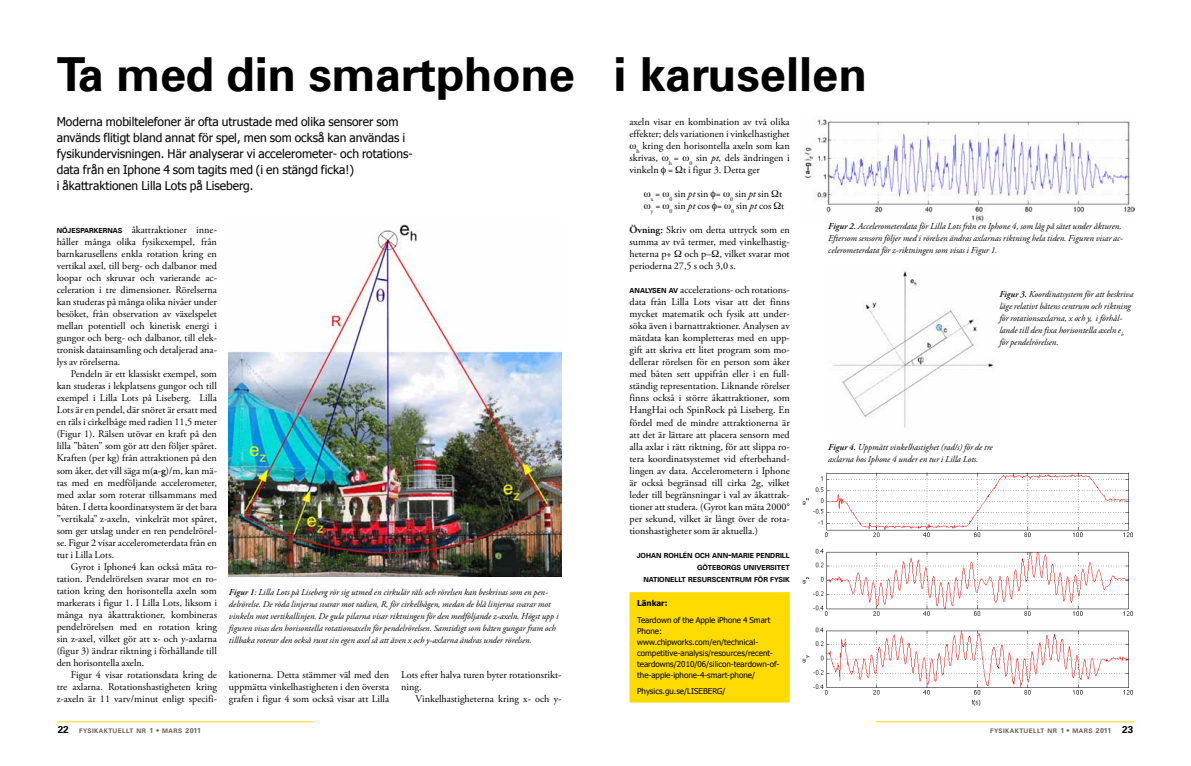
<style>
.page{position:relative;width:1191px;height:766px;background:#fff}
.page>*{position:absolute;margin:0;border:0;box-sizing:border-box;transform-origin:0 0}
.t1{font:700 47px "Univers LT";letter-spacing:-.01em;color:#000}
.t2{font:12px/16px "Tahoma";color:#000}
.t3{font:10.2px/12px "Adobe Garamond Pro";color:#000;text-align:justify}
.t4{font:italic 9px/12px "Adobe Garamond Pro";color:#000}
.t5{font:8px/11px "Tahoma";color:#000}
.t6{font:700 8px "Tahoma";color:#000}
.t7{font:700 7px/12px "Univers LT";color:#000;text-align:right}
.t8{font:700 6.3px "Univers LT";letter-spacing:.065em;color:#646258}
.s1{font-family:"Univers LT";font-weight:700;font-size:7px}
.s2{font-weight:600}
.s3{font-style:italic}
.s4{font-size:10px}
.s5{font-size:10px;color:#000}
.s6{font-size:7px}
</style>
<div class="page">
<hr style="left:57px;top:721px;width:256px;height:1px;background:#fdda00">
<hr style="left:876px;top:721px;width:258px;height:1px;background:#fdda00">
<img style="left:229px;top:224px;width:332px;height:352px">
<img style="left:803px;top:119px;width:331px;height:103px">
<img style="left:833px;top:269px;width:162px;height:159px">
<img style="left:802px;top:472px;width:331px;height:234px">
<div style="left:630px;top:593px;width:158px;height:108px;background:#fdda00"></div>
<div style="left:629px;top:592px;width:160px;height:110px;border:2px solid #fdda00"></div>
<h1 class="t1" style="left:57px;top:47px;width:812px">Ta med din smartphone i karusellen</h1>
<p class="t2" style="left:57px;top:113px;width:357px">Moderna mobiltelefoner är ofta utrustade med olika sensorer som används flitigt bland annat för spel, men som också kan användas i fysikundervisningen. Här analyserar vi accelerometer- och rotations&shy;data från en Iphone 4 som tagits med (i en stängd ficka!)<br>i åkattraktionen Lilla Lots på Liseberg.</p>
<p class="t3" style="left:57px;top:224px;width:162px"><span class="s1">NÖJESPARKERNAS</span> åkattraktioner inne&shy;håller många olika fysikexempel, från barnkarusellens enkla rotation kring en vertikal axel, till berg- och dalbanor med loopar och skruvar och varierande ac&shy;celeration i tre dimensioner. Rörelserna kan studeras på många olika nivåer under besöket, från observation av växelspelet mellan potentiell och kinetisk energi i gungor och berg- och dalbanor, till elek&shy;tronisk datainsamling och detaljerad ana&shy;lys av rörelserna.</p>
<p class="t3" style="left:57px;top:368px;width:162px;text-indent:14px">Pendeln är ett klassiskt exempel, som kan studeras i lekplatsens gungor och till exempel i Lilla Lots på Liseberg. Lilla Lots är en pendel, där snöret är ersatt med en räls i cirkelbåge med radien 11,5 meter (Figur 1). Rälsen utövar en kraft på den lilla ”båten” som gör att den följer spåret.<br>Kraften (per kg) från attraktionen på den som åker, det vill säga m(<span class="s2">a-g</span>)/m, kan mä&shy;tas med en medföljande accelerometer, med axlar som roterar tillsammans med båten. I detta koordinatsystem är det bara ”vertikala” z-axeln, vinkelrät mot spåret, som ger utslag under en ren pendelrörel&shy;se. Figur 2 visar accelerometerdata från en tur i Lilla Lots.</p>
<p class="t3" style="left:57px;top:560px;width:162px;text-indent:14px">Gyrot i Iphone4 kan också mäta ro&shy;tation. Pendelrörelsen svarar mot en ro&shy;tation kring den horisontella axeln som markerats i figur 1. I Lilla Lots, liksom i många nya åkattraktioner, kombineras pendelrörelsen med en rotation kring sin z-axel, vilket gör att x- och y-axlarna (figur 3) ändrar riktning i förhållande till den horisontella axeln.</p>
<p class="t3" style="left:57px;top:668px;width:162px;text-indent:14px">Figur 4 visar rotationsdata kring de tre axlarna. Rotationshastigheten kring z-axeln är 11 varv/minut enligt specifi-</p>
<p class="t4" style="left:229px;top:586px;width:331px"><span class="s2">Figur 1</span>: Lilla Lots på Liseberg rör sig utmed en cirkulär räls och rörelsen kan beskrivas som en pen&shy;delrörelse. De röda linjerna svarar mot radien, R, för cirkelbågen, medan de blå linjerna svarar mot vinkeln mot vertikallinjen. De gula pilarna visar riktningen för den medföljande z-axeln. Högst upp i figuren visas den horisontella rotationsaxeln för pendelrörelsen. Samtidigt som båten gungar fram och tillbaka roterar den också runt sin egen axel så att även x och y-axlarna ändras under rörelsen.</p>
<p class="t3" style="left:229px;top:668px;width:162px">kationerna. Detta stämmer väl med den uppmätta vinkelhastigheten i den översta grafen i figur 4 som också visar att Lilla</p>
<p class="t3" style="left:401px;top:668px;width:162px">Lots efter halva turen byter rotationsrikt&shy;ning.</p>
<p class="t3" style="left:415px;top:692px;width:148px">Vinkelhastigheterna kring x- och y-</p>
<p class="t3" style="left:629px;top:116px;width:162px">axeln visar en kombination av två olika</p>
<p class="t3" style="left:629px;top:128px;width:162px">effekter; dels variationen i vinkelhastighet</p>
<p class="t3" style="left:636px;top:140px;width:155px"><sub>h</sub> kring den horisontella axeln som kan</p>
<p class="t3" style="left:629px;top:152px;width:162px">skrivas, <sub>h</sub> = <sub>0</sub> sin <span class="s3">pt</span>, dels ändringen i</p>
<p class="t3" style="left:629px;top:164px;width:132px">vinkeln = t i figur 3. Detta ger</p>
<p class="t3" style="left:650px;top:188px;width:135px"><sub>x</sub> = <sub>0</sub> sin <span class="s3">pt</span> sin = <sub>0</sub> sin <span class="s3">pt</span> sin t <sub>y</sub> = <sub>0</sub> sin <span class="s3">pt</span> cos = <sub>0</sub> sin <span class="s3">pt</span> cos t</p>
<p class="t3" style="left:629px;top:224px;width:162px"><span class="s2">Övning:</span> Skriv om detta uttryck som en summa av två termer, med vinkelhastig&shy;heterna p+</p>
<p class="t3" style="left:629px;top:248px;width:162px;text-indent:55px">och p– , vilket svarar mot perioderna 27,5 s och 3,0 s.</p>
<p class="t3" style="left:629px;top:284px;width:162px"><span class="s1">ANALYSEN AV</span> accelerations- och rotations&shy;data från Lilla Lots visar att det finns mycket matematik och fysik att under&shy;söka även i barnattraktioner. Analysen av mätdata kan kompletteras med en upp&shy;gift att skriva ett litet program som mo&shy;dellerar rörelsen för en person som åker med båten sett uppifrån eller i en full&shy;ständig representation. Liknande rörelser finns också i större åkattraktioner, som HangHai och SpinRock på Liseberg. En fördel med de mindre attraktionerna är att det är lättare att placera sensorn med alla axlar i rätt riktning, för att slippa ro&shy;tera koordinatsystemet vid efterbehand&shy;lingen av data. Accelerometern i Iphone är också begränsad till cirka 2g, vilket leder till begränsningar i val av åkattrak&shy;tioner att studera. (Gyrot kan mäta 2000° per sekund, vilket är långt över de rota&shy;tionshastigheter som är aktuella.)</p>
<p class="t7" style="left:637px;top:549px;width:154px">JOHAN ROHLÉN OCH ANN<span class="s4">-</span>MARIE PENDRILL<br>GÖTEBORGS UNIVERSITET<br>NATIONELLT RESURSCENTRUM FÖR FYSIK</p>
<p class="t6" style="left:637px;top:597px;width:32px">Länkar:</p>
<p class="t5" style="left:637px;top:613px;width:144px">Teardown of the Apple iPhone 4 Smart Phone: www.chipworks.com/en/technical&shy;competitive-analysis/resources/recent&shy;teardowns/2010/06/silicon-teardown-of&shy;the-apple-iphone-4-smart-phone/</p>
<p class="t5" style="left:637px;top:685px;width:90px">Physics.gu.se/LISEBERG/</p>
<p class="t4" style="left:828px;top:220px;width:296px"><span class="s2">Figur 2.</span> Accelerometerdata för Lilla Lots från en Iphone 4, som låg på sätet under åkturen.<br>Eftersom sensorn följer med i rörelsen ändras axlarnas riktning hela tiden. Figuren visar ac&shy;celerometerdata för z-riktningen som visas i Figur 1.</p>
<p class="t4" style="left:999px;top:288px;width:135px"><span class="s2">Figur 3.</span> Koordinatsystem för att beskriva läge relativt båtens centrum och riktning för rotationsaxlarna, x och y, i förhål&shy;lande till den fixa horisontella axeln e<sub>h </sub>för pendelrörelsen.</p>
<p class="t4" style="left:828px;top:441px;width:166px"><span class="s2">Figur 4.</span> Uppmätt vinkelhastighet (rad/s) för de tre axlarna hos Iphone 4 under en tur i Lilla Lots.</p>
<p class="t8" style="left:58px;top:727px;width:145px"><span class="s5">22</span> FYSIKAKTUELLT NR <span class="s6">1 •</span> MARS <span class="s6">2011</span></p>
<p class="t8" style="left:990px;top:727px;width:144px">FYSIKAKTUELLT NR <span class="s6">1 •</span> MARS <span class="s6">2011</span> <span class="s5">23</span></p>
</div>
